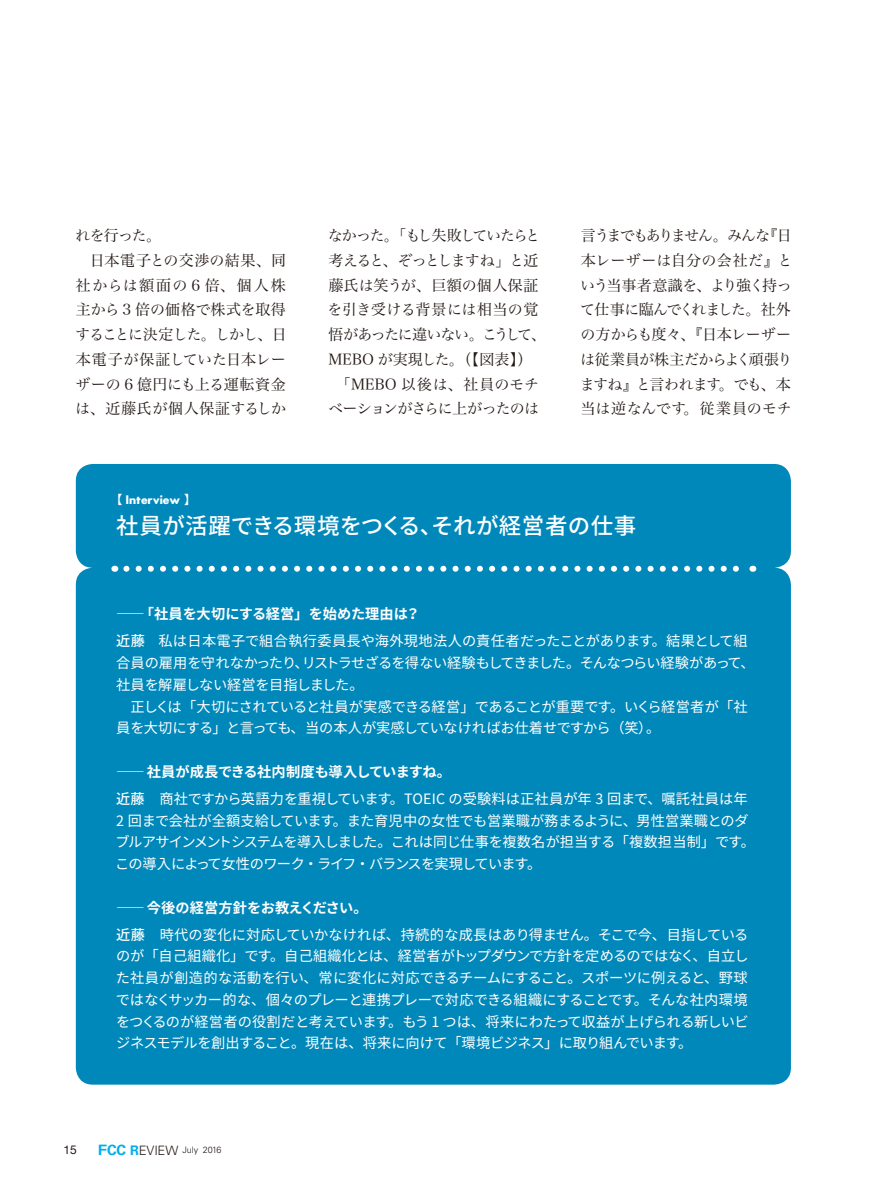
<style>
.page{position:relative;width:893px;height:1191px;background:#fff}
.page>*{position:absolute;margin:0;border:0;box-sizing:border-box;transform-origin:0 0}
.t1{font:500 22.5px "Noto Sans CJ Kjp";letter-spacing:.01em;color:#fff}
.t2{font:15px/24.8px "Hira Min Pro W3";letter-spacing:-.02em;color:#221815;text-align:justify}
.t3{font:15px "Hira Min Pro W3";letter-spacing:.01em;color:#221815}
.t4{font:15px "Hira Min Pro W3";letter-spacing:-.09em;color:#221815}
.t5{font:15px "Hira Min Pro W3";color:#221815}
.t6{font:15px "Hira Min Pro W3";letter-spacing:-.07em;color:#221815}
.t7{font:15px "Hira Min Pro W3";letter-spacing:-.05em;color:#221815}
.t8{font:15px "Hira Min Pro W3";letter-spacing:.045em;color:#221815}
.t9{font:15px "Hira Min Pro W3";letter-spacing:.015em;color:#221815}
.t10{font:15px "Hira Min Pro W3";letter-spacing:.105em;color:#221815}
.t11{font:14.25px/21.8px "Noto Sans CJ Kjp";letter-spacing:-.03em;color:#fff}
.t12{font:14.25px/27px "Noto Sans CJ Kjp";letter-spacing:.01em;color:#fff}
.t13{font:14.25px/27px "Noto Sans CJ Kjp";letter-spacing:.02em;color:#fff}
.t14{font:14.25px/21.8px "Noto Sans CJ Kjp";letter-spacing:-.055em;color:#fff}
.t15{font:14.25px/27px "Noto Sans CJ Kjp";color:#fff}
.t16{font:700 12px "Bougan Black S Si";letter-spacing:.005em;color:#fff}
.t17{font:12px "Helvetica Neue";color:#221815}
.t18{font:300 9px "Univers";letter-spacing:-.01em;color:#221815}
.s1{font-family:"Noto Sans CJ Kjp"}
.s2{font-weight:700}
.s3{font-weight:500}
.s4{font-weight:700;font-stretch:expanded;font-size:14.4px;color:#00afec}
.s5{font-weight:700;font-size:14.4px;color:#00afec}
.s6{font-weight:700;font-size:13.2px;color:#00afec}
.s7{font-size:12.9px}
</style>
<div class="page">
<div style="left:76px;top:464px;width:715px;height:620px;background:#0088ba"></div>
<svg style="left:126px;top:566px;width:620px;height:6px"></svg>
<p class="t2" style="left:76px;top:222px;width:87px">れを行った。</p>
<p class="t9" style="left:90px;top:247px;width:198px">日本電子との交渉の結果、同</p>
<p class="t10" style="left:76px;top:272px;width:212px">社からは額面の 6 倍、個人株</p>
<p class="t5" style="left:76px;top:297px;width:212px">主から 3 倍の価格で株式を取得</p>
<p class="t6" style="left:75px;top:322px;width:213px">することに決定した。しかし、日</p>
<p class="t5" style="left:76px;top:346px;width:212px">本電子が保証していた日本レー</p>
<p class="t3" style="left:75px;top:371px;width:212px">ザーの 6 億円にも上る運転資金</p>
<p class="t8" style="left:75px;top:396px;width:212px">は、近藤氏が個人保証するしか</p>
<p class="t16" style="left:111px;top:493px;width:87px"><span class="s1">【</span> Interview <span class="s1">】</span></p>
<p class="t4" style="left:328px;top:223px;width:214px">なかった。「もし失敗していたらと</p>
<p class="t4" style="left:328px;top:247px;width:212px">考えると、ぞっとしますね」と近</p>
<p class="t5" style="left:328px;top:272px;width:212px">藤氏は笑うが、巨額の個人保証</p>
<p class="t3" style="left:328px;top:297px;width:212px">を引き受ける背景には相当の覚</p>
<p class="t4" style="left:328px;top:322px;width:219px">悟があったに違いない。こうして、</p>
<p class="t3" style="left:328px;top:346px;width:205px">MEBO が実現した。（【図表】）</p>
<p class="t3" style="left:336px;top:371px;width:205px">「MEBO 以後は、社員のモチ</p>
<p class="t7" style="left:328px;top:396px;width:213px">ベーションがさらに上がったのは</p>
<p class="t2" style="left:580px;top:222px;width:214px">言うまでもありません。みんな『日本レーザーは自分の会社だ』という当事者意識を、より強く持って仕事に臨んでくれました。社外の方からも度々、『日本レーザーは従業員が株主だからよく頑張りますね』と言われます。でも、本当は逆なんです。従業員のモチ</p>
<h1 class="t1" style="left:116px;top:513px;width:522px">社員が活躍できる環境をつくる、それが経営者の仕事</h1>
<p class="t13" style="left:116px;top:601px;width:633px">―― <span class="s2">「社員を大切にする経営」を始めた理由は？<br></span><span class="s3">近藤</span>　私は日本電子で組合執行委員長や海外現地法人の責任者だったことがあります。結果として組</p>
<p class="t14" style="left:116px;top:652px;width:640px">合員の雇用を守れなかったり、リストラせざるを得ない経験もしてきました。そんなつらい経験があって、社員を解雇しない経営を目指しました。</p>
<p class="t11" style="left:116px;top:696px;width:633px;text-indent:14px">正しくは「大切にされていると社員が実感できる経営」であることが重要です。いくら経営者が「社員を大切にする」と言っても、当の本人が実感していなければお仕着せですから（笑）。</p>
<p class="t12" style="left:116px;top:758px;width:633px">―― <span class="s2">社員が成長できる社内制度も導入していますね。<br></span><span class="s3">近藤</span>　商社ですから英語力を重視しています。TOEIC の受験料は正社員が年 3 回まで、嘱託社員は年</p>
<p class="t11" style="left:115px;top:810px;width:641px">2 回まで会社が全額支給しています。また育児中の女性でも営業職が務まるように、男性営業職とのダブルアサインメントシステムを導入しました。これは同じ仕事を複数名が担当する「複数担当制」です。この導入によって女性のワーク・ライフ・バランスを実現しています。</p>
<p class="t15" style="left:116px;top:894px;width:634px">―― <span class="s2">今後の経営方針をお教えください。<br></span><span class="s3">近藤</span>　時代の変化に対応していかなければ、持続的な成長はあり得ません。そこで今、目指している</p>
<p class="t11" style="left:116px;top:945px;width:635px;text-align:justify">のが「自己組織化」です。自己組織化とは、経営者がトップダウンで方針を定めるのではなく、自立した社員が創造的な活動を行い、常に変化に対応できるチームにすること。スポーツに例えると、野球ではなくサッカー的な、個々のプレーと連携プレーで対応できる組織にすることです。そんな社内環境をつくるのが経営者の役割だと考えています。もう 1 つは、将来にわたって収益が上げられる新しいビジネスモデルを創出すること。現在は、将来に向けて「環境ビジネス」に取り組んでいます。</p>
<p class="t17" style="left:63px;top:1142px;width:15px">15</p>
<p class="t18" style="left:98px;top:1144px;width:125px"><span class="s4">F</span><span class="s5">CC</span> <span class="s6">R</span><span class="s7">EVIEW</span> July 2016</p>
</div>
